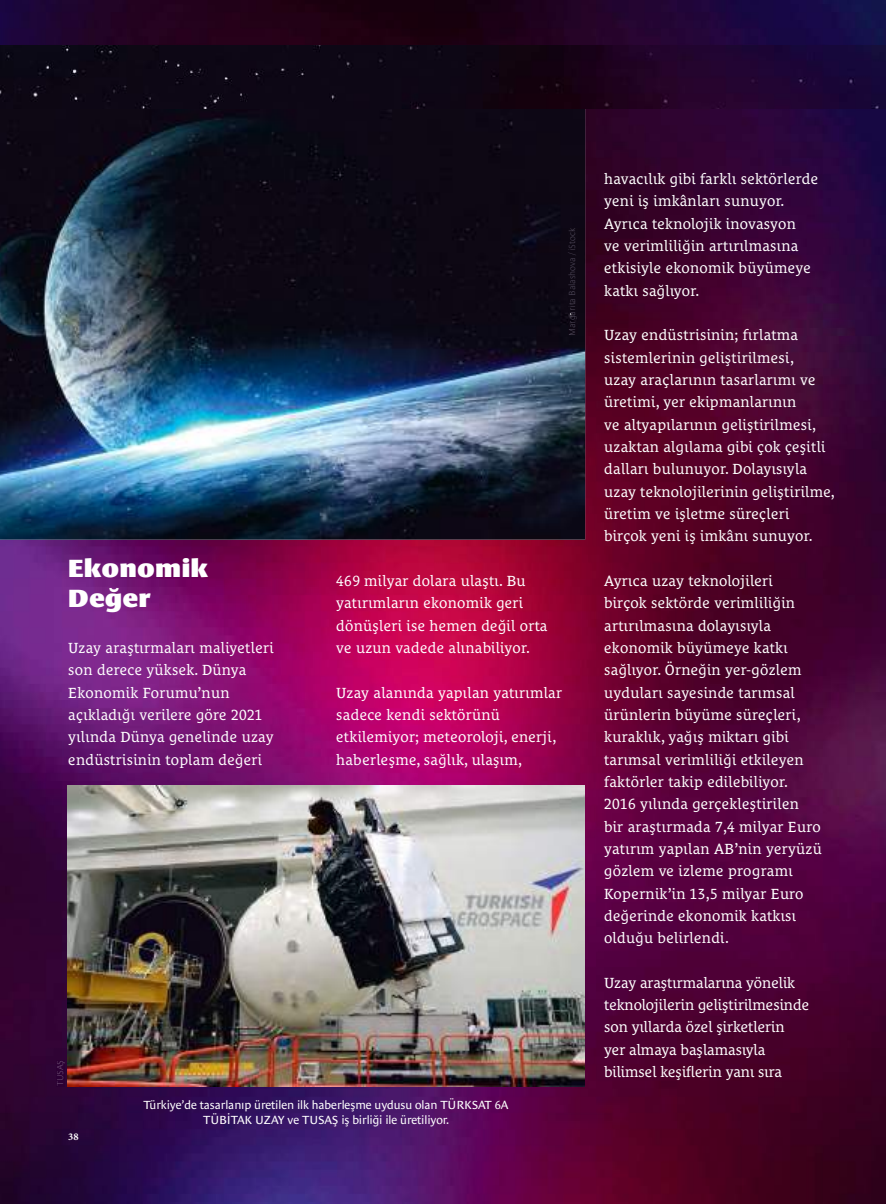
<style>
.page{position:relative;width:886px;height:1204px;background:#fff}
.page>*{position:absolute;margin:0;border:0;box-sizing:border-box;transform-origin:0 0}
.t1{font:900 25.5px/30.6px "Le Monde Sans Pro";letter-spacing:.02em;color:#fff}
.t2{font:15px/22.4px "Le Monde Courrier Pro";letter-spacing:.02em;color:#fff}
.t3{font:15px/22.4px "Le Monde Courrier Pro";color:#fff}
.t4{font:12px/14.4px "Le Monde Sans Pro";letter-spacing:-.01em;color:#fff;text-align:center}
.t5{font:700 10.35px "Minion Pro";color:#fff}
.t6{font:300 expanded 9px "Le Monde Sans Pro";letter-spacing:-.01em;color:#5b5466}
.t7{font:300 expanded 9px "Le Monde Sans Pro";letter-spacing:-.01em;color:#7c6182}
.s1{color:#5b5566}
.s2{color:#5c5566}
.s3{color:#5b5365}
.s4{color:#5a5366}
</style>
<div class="page">
<img style="left:0;top:0;width:886px;height:1204px">
<img style="left:67px;top:786px;width:518px;height:300px">
<img style="left:0;top:109px;width:585px;height:431px">
<img style="left:0;top:45px;width:886px;height:64px">
<img style="left:568px;top:228px;width:9px;height:107px">
<img style="left:57px;top:1060px;width:8px;height:26px">
<p class="t6" style="left:568px;top:336px;width:110px;rotate:-90deg"><span class="s1">Marg</span><span class="s2">arit</span>a Ba<span class="s3">lash</span><span class="s4">ova</span> <span class="s3">/ iS</span>tock</p>
<h1 class="t1" style="left:68px;top:554px;width:141px">Ekonomik<br>Değer</h1>
<p class="t2" style="left:68px;top:637px;width:207px">Uzay araştırmaları maliyetleri son derece yüksek. Dünya<br>Ekonomik Forumu’nun açıkladığı verilere göre 2021 yılında Dünya genelinde uzay endüstrisinin toplam değeri</p>
<p class="t2" style="left:336px;top:570px;width:213px">469 milyar dolara ulaştı. Bu yatırımların ekonomik geri dönüşleri ise hemen değil orta ve uzun vadede alınabiliyor.</p>
<p class="t2" style="left:336px;top:682px;width:227px">Uzay alanında yapılan yatırımlar sadece kendi sektörünü etkilemiyor; meteoroloji, enerji, haberleşme, sağlık, ulaşım,</p>
<p class="t7" style="left:56px;top:1086px;width:28px;rotate:-90deg">TUSAŞ</p>
<p class="t5" style="left:68px;top:1130px;width:12px">38</p>
<p class="t4" style="left:143px;top:1099px;width:366px">Türkiye’de tasarlanıp üretilen ilk haberleşme uydusu olan TÜRKSAT 6A<br>TÜBİTAK UZAY ve TUSAŞ iş birliği ile üretiliyor.</p>
<p class="t2" style="left:604px;top:169px;width:215px">havacılık gibi farklı sektörlerde yeni iş imkânları sunuyor.<br>Ayrıca teknolojik inovasyon<br>ve verimliliğin artırılmasına etkisiyle ekonomik büyümeye katkı sağlıyor.</p>
<p class="t2" style="left:604px;top:325px;width:232px">Uzay endüstrisinin; fırlatma sistemlerinin geliştirilmesi,<br>uzay araçlarının tasarlarımı ve üretimi, yer ekipmanlarının<br>ve altyapılarının geliştirilmesi, uzaktan algılama gibi çok çeşitli dalları bulunuyor. Dolayısıyla uzay teknolojilerinin geliştirilme, üretim ve işletme süreçleri birçok yeni iş imkânı sunuyor.</p>
<p class="t2" style="left:604px;top:570px;width:219px">Ayrıca uzay teknolojileri<br>birçok sektörde verimliliğin artırılmasına dolayısıyla ekonomik büyümeye katkı sağlıyor. Örneğin yer-gözlem uyduları sayesinde tarımsal ürünlerin büyüme süreçleri, kuraklık, yağış miktarı gibi tarımsal verimliliği etkileyen faktörler takip edilebiliyor.<br>2016 yılında gerçekleştirilen<br>bir araştırmada 7,4 milyar Euro yatırım yapılan AB’nin yeryüzü gözlem ve izleme programı<br>Kopernik’in 13,5 milyar Euro değerinde ekonomik katkısı olduğu belirlendi.</p>
<p class="t3" style="left:604px;top:972px;width:206px">Uzay araştırmalarına yönelik teknolojilerin geliştirilmesinde son yıllarda özel şirketlerin yer almaya başlamasıyla bilimsel keşiflerin yanı sıra</p>
</div>
